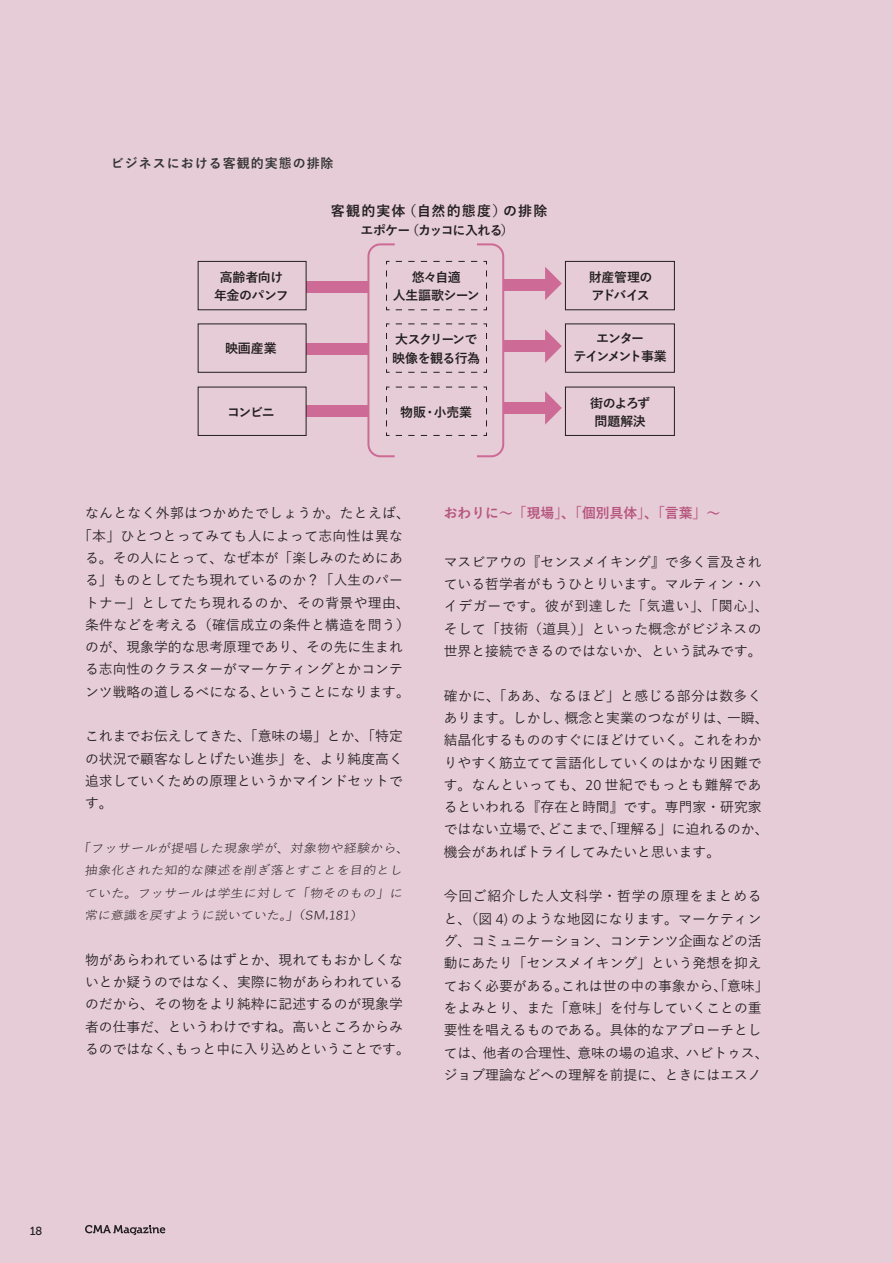
<style>
.page{position:relative;width:893px;height:1263px;background:#e6ccd6}
.page>*{position:absolute;margin:0;border:0;box-sizing:border-box;transform-origin:0 0}
.t1{font:700 13.95px "Yu Gothic";letter-spacing:.085em;color:#231f20}
.t2{font:500 13.8px/22.4px "Yu Gothic";color:#231f20}
.t3{font:700 13.8px "Yu Gothic";color:#b6547e}
.t4{font:700 12.9px/18.5px "Yu Gothic";letter-spacing:-.05em;color:#231f20;text-align:center}
.t5{font:700 12.9px "Yu Gothic";letter-spacing:.08em;color:#343434}
.t6{font:700 12.9px/18.5px "Yu Gothic";letter-spacing:-.11em;color:#231f20;text-align:center}
.t7{font:700 12.9px/18.5px "Yu Gothic";letter-spacing:-.03em;color:#231f20;text-align:center}
.t8{font:11.7px "Museo 500";color:#231f20}
.t9{font:italic 11.55px "Yu Gothic";color:#231f20;scale:1.14 1}
.s1{font-family:"Frutiger LT Pro";font-weight:300;font-size:14.25px}
</style>
<div class="page">
<hr style="left:892px;top:0;width:1px;height:1263px;background:#dec2cd">
<svg style="left:85px;top:1225px;width:80px;height:10px"></svg>
<div style="left:565px;top:261px;width:110px;height:49px;border:1px solid #231f20"></div>
<div style="left:565px;top:323px;width:110px;height:50px;border:1px solid #231f20"></div>
<div style="left:565px;top:387px;width:110px;height:49px;border:1px solid #231f20"></div>
<div style="left:306px;top:282px;width:62px;height:11px;background:#cd6a95"></div>
<div style="left:306px;top:344px;width:62px;height:11px;background:#cd6a95"></div>
<div style="left:306px;top:405px;width:62px;height:12px;background:#cd6a95"></div>
<div style="left:198px;top:261px;width:109px;height:49px;border:1px solid #231f20"></div>
<div style="left:198px;top:323px;width:109px;height:50px;border:1px solid #231f20"></div>
<div style="left:198px;top:387px;width:109px;height:49px;border:1px solid #231f20"></div>
<div style="left:504px;top:402px;width:46px;height:12px;background:#cd6a95"></div>
<div style="left:504px;top:341px;width:46px;height:11px;background:#cd6a95"></div>
<div style="left:504px;top:279px;width:46px;height:11px;background:#cd6a95"></div>
<svg style="left:366px;top:243px;width:139px;height:215px"></svg>
<svg style="left:545px;top:267px;width:17px;height:33px"></svg>
<svg style="left:545px;top:329px;width:17px;height:34px"></svg>
<svg style="left:545px;top:391px;width:17px;height:34px"></svg>
<p class="t5" style="left:111px;top:156px;width:224px">ビジネスにおける客観的実態の排除</p>
<p class="t1" style="left:331px;top:203px;width:218px">客観的実体（自然的態度）の排除</p>
<p class="t4" style="left:361px;top:222px;width:155px">エポケー（カッコに入れる）</p>
<p class="t4" style="left:214px;top:268px;width:76px">高齢者向け年金のパンフ</p>
<p class="t4" style="left:393px;top:268px;width:88px">悠々自適<br>人生謳歌シーン</p>
<p class="t4" style="left:392px;top:331px;width:89px;text-align:left">大スクリーンで映像を観る行為</p>
<p class="t4" style="left:225px;top:339px;width:53px">映画産業</p>
<p class="t4" style="left:227px;top:403px;width:49px">コンビニ</p>
<p class="t4" style="left:400px;top:404px;width:73px">物販・小売業</p>
<p class="t4" style="left:589px;top:268px;width:65px;text-align:left">財産管理のアドバイス</p>
<p class="t6" style="left:573px;top:329px;width:95px">エンター<br>テインメント事業</p>
<p class="t7" style="left:590px;top:394px;width:61px">街のよろず問題解決</p>
<p class="t2" style="left:78px;top:500px;width:333px;text-align:center">なんとなく外郭はつかめたでしょうか。たとえば、「本」ひとつとってみても人によって志向性は異なる。その人にとって、なぜ本が「楽しみのためにある」ものとしてたち現れているのか？「人生のパートナー」としてたち現れるのか、その背景や理由、条件などを考える（確信成立の条件と構造を問う）のが、現象学的な思考原理であり、その先に生まれる志向性のクラスターがマーケティングとかコンテンツ戦略の道しるべになる、ということになります。</p>
<p class="t2" style="left:85px;top:723px;width:319px;text-align:justify">これまでお伝えしてきた、「意味の場」とか、「特定の状況で顧客なしとげたい進歩」を、より純度高く追求していくための原理というかマインドセットです。</p>
<p class="t9" style="left:78px;top:852px;width:292px;rotate:-5deg">「フッサールが提唱した現象学が、対象物や経験から、</p>
<p class="t9" style="left:84px;top:874px;width:279px;rotate:-5deg">抽象化された知的な陳述を削ぎ落とすことを目的とし</p>
<p class="t9" style="left:84px;top:896px;width:279px;rotate:-5deg">ていた。フッサールは学生に対して「物そのもの」に</p>
<p class="t9" style="left:84px;top:918px;width:245px;rotate:-5deg">常に意識を戻すように説いていた。」（SM,181）</p>
<p class="t2" style="left:85px;top:947px;width:326px">物があらわれているはずとか、現れてもおかしくないとか疑うのではなく、実際に物があらわれているのだから、その物をより純粋に記述するのが現象学者の仕事だ、というわけですね。高いところからみるのではなく、もっと中に入り込めということです。</p>
<p class="t3" style="left:444px;top:505px;width:278px">おわりに～「現場」、「個別具体」、「言葉」～</p>
<p class="t2" style="left:444px;top:548px;width:326px">マスビアウの『センスメイキング』で多く言及されている哲学者がもうひとりいます。マルティン・ハイデガーです。彼が到達した「気遣い」、「関心」、そして「技術（道具）」といった概念がビジネスの世界と接続できるのではないか、という試みです。</p>
<p class="t2" style="left:444px;top:682px;width:326px">確かに、「ああ、なるほど」と感じる部分は数多くあります。しかし、概念と実業のつながりは、一瞬、結晶化するもののすぐにほどけていく。これをわかりやすく筋立てて言語化していくのはかなり困難です。なんといっても、<span class="s1">20</span> 世紀でもっとも難解であるといわれる『存在と時間』です。専門家・研究家ではない立場で、どこまで、「理解る」に迫れるのか、機会があればトライしてみたいと思います。</p>
<p class="t2" style="left:444px;top:883px;width:326px">今回ご紹介した人文科学・哲学の原理をまとめると、（図 <span class="s1">4)</span> のような地図になります。マーケティング、コミュニケーション、コンテンツ企画などの活動にあたり「センスメイキング」という発想を抑えておく必要がある。これは世の中の事象から、「意味」をよみとり、また「意味」を付与していくことの重要性を唱えるものである。具体的なアプローチとしては、他者の合理性、意味の場の追求、ハビトゥス、ジョブ理論などへの理解を前提に、ときにはエスノ</p>
<p class="t8" style="left:30px;top:1224px;width:14px">18</p>
</div>
